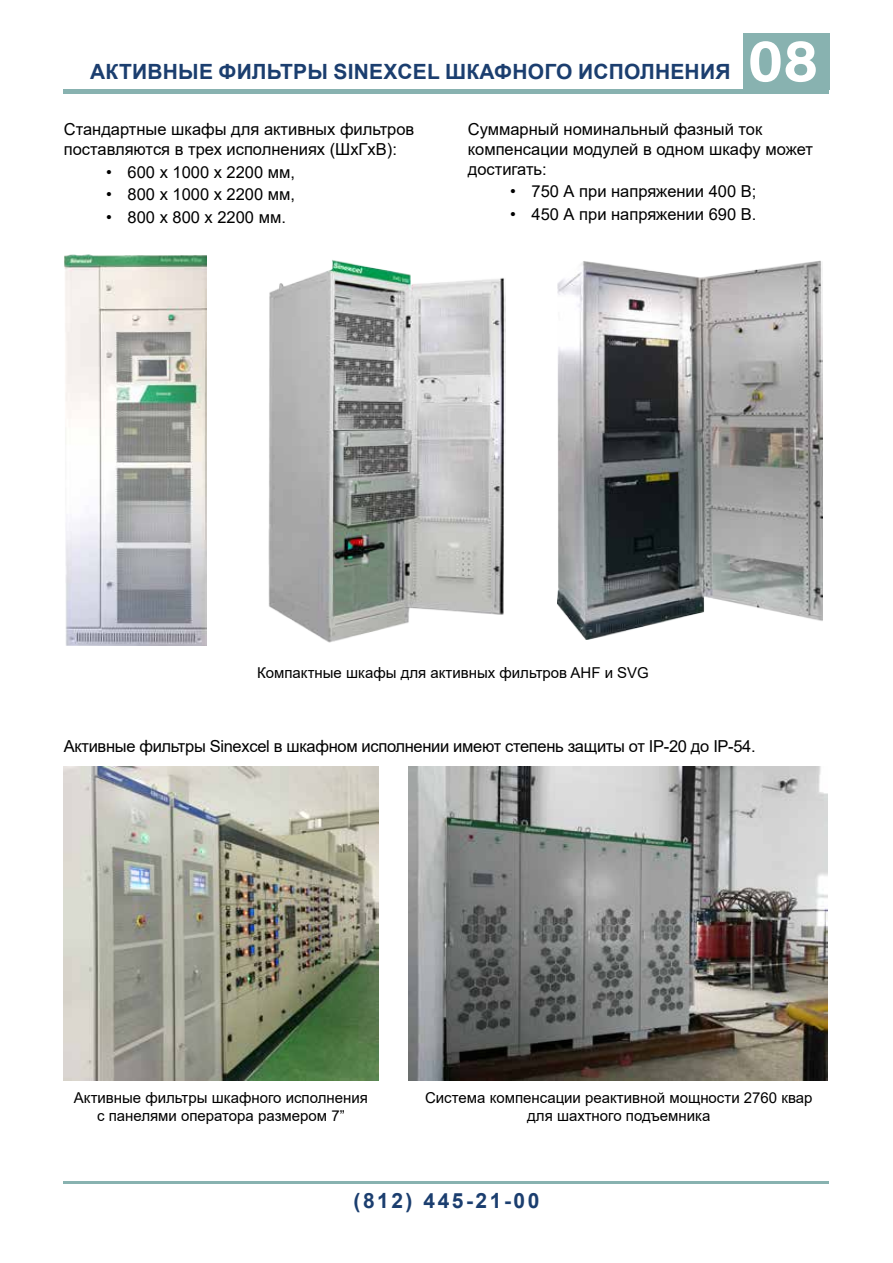
<style>
.page{position:relative;width:893px;height:1263px;background:#fff}
.page>*{position:absolute;margin:0;border:0;box-sizing:border-box;transform-origin:0 0}
.t1{font:700 60px "Acumin Pro";color:#fff}
.t2{font:700 21px "Arial";letter-spacing:.01em;color:#1b3e6f}
.t3{font:700 21px "Arial";letter-spacing:.12em;color:#1b3e6f}
.t4{font:16.5px/19.8px "Arial";color:#000}
.t5{font:16.5px "Arial";letter-spacing:-.02em;color:#000}
.t6{font:15px/18px "Arial";color:#000;text-align:center}
</style>
<div class="page">
<div style="left:64px;top:89px;width:765px;height:5px;background:#88b2b0"></div>
<hr style="left:64px;top:1181px;width:765px;height:3px;background:#88b2b0">
<div style="left:743px;top:33px;width:86px;height:56px;background:#88b2b0"></div>
<img style="left:64px;top:255px;width:143px;height:390px">
<img style="left:268px;top:260px;width:238px;height:383px">
<img style="left:557px;top:261px;width:265px;height:378px">
<img style="left:64px;top:766px;width:314px;height:315px">
<img style="left:408px;top:766px;width:419px;height:315px">
<p class="t2" style="left:90px;top:57px;width:642px">АКТИВНЫЕ ФИЛЬТРЫ SINEXCEL ШКАФНОГО ИСПОЛНЕНИЯ</p>
<h1 class="t1" style="left:748px;top:18px;width:72px">08</h1>
<p class="t4" style="left:64px;top:119px;width:352px">Стандартные шкафы для активных фильтров поставляются в трех исполнениях (ШхГхВ):</p>
<p class="t4" style="left:106px;top:162px;width:190px">• 600 х 1000 х 2200 мм,</p>
<p class="t4" style="left:106px;top:185px;width:190px">• 800 х 1000 х 2200 мм,</p>
<p class="t4" style="left:106px;top:207px;width:181px">• 800 х 800 х 2200 мм.</p>
<p class="t4" style="left:468px;top:119px;width:347px">Суммарный номинальный фазный ток компенсации модулей в одном шкафу может достигать:</p>
<p class="t4" style="left:510px;top:182px;width:248px">• 750 А при напряжении 400 В;</p>
<p class="t4" style="left:510px;top:204px;width:248px">• 450 А при напряжении 690 В.</p>
<p class="t6" style="left:257px;top:663px;width:393px">Компактные шкафы для активных фильтров AHF и SVG</p>
<p class="t5" style="left:64px;top:735px;width:693px">Активные фильтры Sinexcel в шкафном исполнении имеют степень защиты от IP-20 до IP-54.</p>
<p class="t6" style="left:74px;top:1089px;width:295px">Активные фильтры шкафного исполнения с панелями оператора размером 7”</p>
<p class="t6" style="left:425px;top:1089px;width:389px">Система компенсации реактивной мощности 2760 квар для шахтного подъемника</p>
<p class="t3" style="left:354px;top:1186px;width:187px">(812) 445-21-00</p>
</div>
